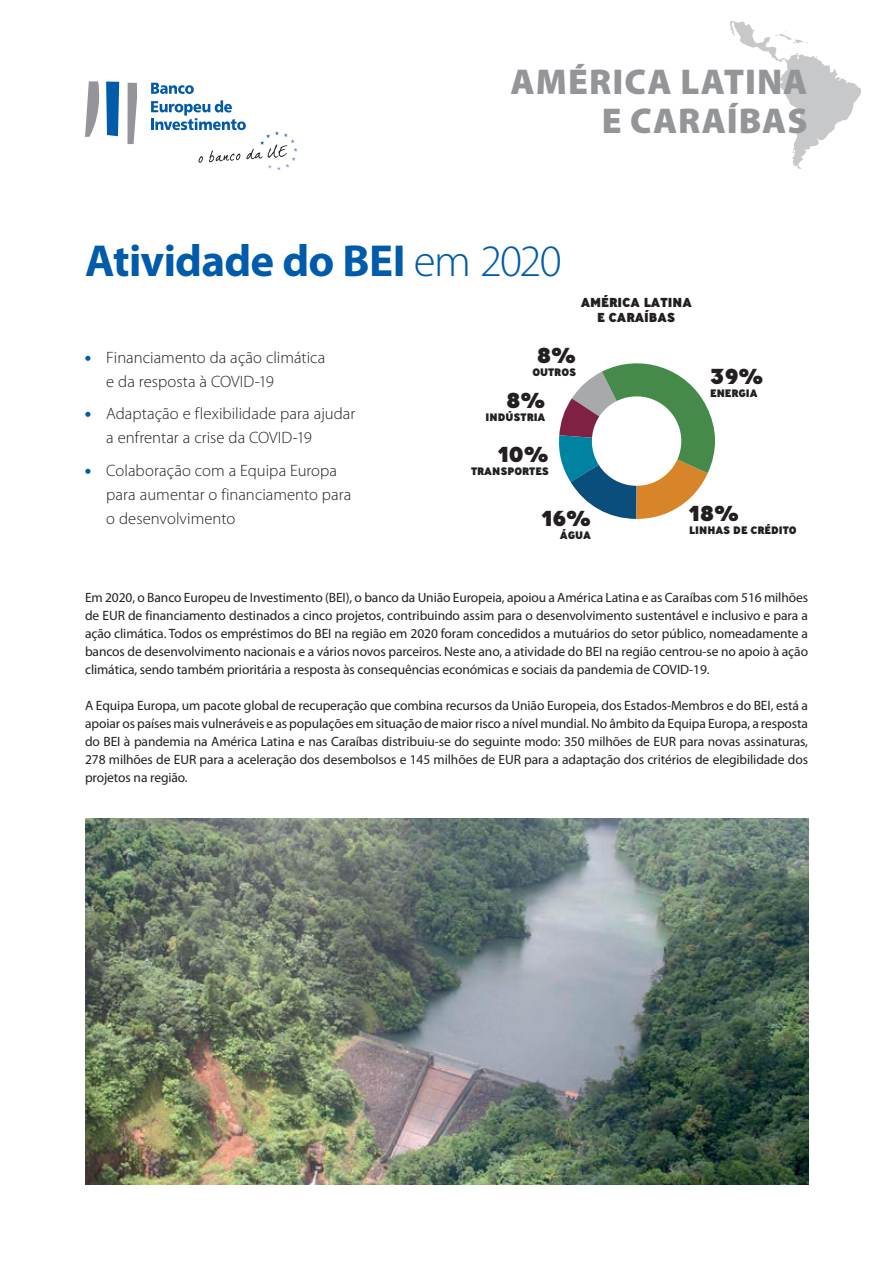
<style>
.page{position:relative;width:893px;height:1263px;background:#fff}
.page>*{position:absolute;margin:0;border:0;box-sizing:border-box;transform-origin:0 0}
.EA_Titre_Factsheet{font:700 45px "Myriad Pro";letter-spacing:-.015em;color:#015bab}
.t1{font:900 36px/39px "Myriad Pro";letter-spacing:.03em;color:#939598;text-align:right}
.t2{font:800 21.6px "Ministry";letter-spacing:-.01em;color:#231f20}
.t3{font:300 16.5px/24px "Myriad Pro";color:#231f20}
.EA_Texte_Courant{font:13.5px/18px "Myriad Pro";letter-spacing:-.005em;color:#231f20;text-align:justify}
.t4{font:800 13.05px/15.6px "Ministry";color:#231f20;text-align:center}
.t5{font:800 10.8px "Ministry";color:#231f20}
.s1{font-weight:300}
.s2{font-weight:900;font-size:18px;color:#015bab}
</style>
<div class="page">
<svg style="left:730px;top:21px;width:131px;height:148px"></svg>
<svg style="left:559px;top:363px;width:156px;height:156px"></svg>
<svg style="left:151px;top:83px;width:43px;height:11px"></svg>
<svg style="left:85px;top:81px;width:14px;height:56px"></svg>
<svg style="left:106px;top:82px;width:13px;height:54px"></svg>
<svg style="left:127px;top:83px;width:10px;height:61px"></svg>
<svg style="left:151px;top:100px;width:147px;height:70px"></svg>
<img style="left:85px;top:818px;width:723px;height:366px">
<h2 class="t1" style="left:511px;top:63px;width:299px">AMÉRICA LATINA<br>E CARAÍBAS</h2>
<p class="EA_Titre_Factsheet" style="left:85px;top:235px;width:478px">Atividade do BEI <span class="s1">em 2020</span></p>
<p class="t4" style="left:581px;top:294px;width:113px">AMÉRICA LATINA<br>E CARAÍBAS</p>
<p class="t3" style="left:106px;top:346px;width:221px;text-indent:-21px"><span class="s2">•</span> Financiamento da ação climática e da resposta à COVID-19</p>
<p class="t3" style="left:106px;top:402px;width:251px;text-indent:-21px"><span class="s2">•</span> Adaptação e flexibilidade para ajudar a enfrentar a crise da COVID-19</p>
<p class="t3" style="left:106px;top:459px;width:247px;text-indent:-21px"><span class="s2">•</span> Colaboração com a Equipa Europa para aumentar o financiamento para o desenvolvimento</p>
<p class="t2" style="left:537px;top:341px;width:41px">8%</p>
<p class="t5" style="left:532px;top:365px;width:45px">OUTROS</p>
<p class="t2" style="left:506px;top:386px;width:41px">8%</p>
<p class="t5" style="left:486px;top:410px;width:61px">INDÚSTRIA</p>
<p class="t2" style="left:498px;top:440px;width:52px">10%</p>
<p class="t5" style="left:471px;top:464px;width:79px">TRANSPORTES</p>
<p class="t2" style="left:542px;top:503px;width:51px">16%</p>
<p class="t5" style="left:560px;top:527px;width:33px">ÁGUA</p>
<p class="t2" style="left:710px;top:362px;width:55px">39%</p>
<p class="t5" style="left:710px;top:386px;width:49px">ENERGIA</p>
<p class="t2" style="left:689px;top:499px;width:51px">18%</p>
<p class="t5" style="left:689px;top:523px;width:109px">LINHAS DE CRÉDITO</p>
<p class="EA_Texte_Courant" style="left:85px;top:589px;width:725px">Em 2020, o Banco Europeu de Investimento (BEI), o banco da União Europeia, apoiou a América Latina e as Caraíbas com 516 milhões de EUR de financiamento destinados a cinco projetos, contribuindo assim para o desenvolvimento sustentável e inclusivo e para a ação climática. Todos os empréstimos do BEI na região em 2020 foram concedidos a mutuários do setor público, nomeadamente a bancos de desenvolvimento nacionais e a vários novos parceiros. Neste ano, a atividade do BEI na região centrou-se no apoio à ação climática, sendo também prioritária a resposta às consequências económicas e sociais da pandemia de COVID-19.</p>
<p class="EA_Texte_Courant" style="left:85px;top:697px;width:724px">A Equipa Europa, um pacote global de recuperação que combina recursos da União Europeia, dos Estados-Membros e do BEI, está a apoiar os países mais vulneráveis e as populações em situação de maior risco a nível mundial. No âmbito da Equipa Europa, a resposta do BEI à pandemia na América Latina e nas Caraíbas distribuiu-se do seguinte modo: 350 milhões de EUR para novas assinaturas, 278 milhões de EUR para a aceleração dos desembolsos e 145 milhões de EUR para a adaptação dos critérios de elegibilidade dos projetos na região.</p>
</div>
